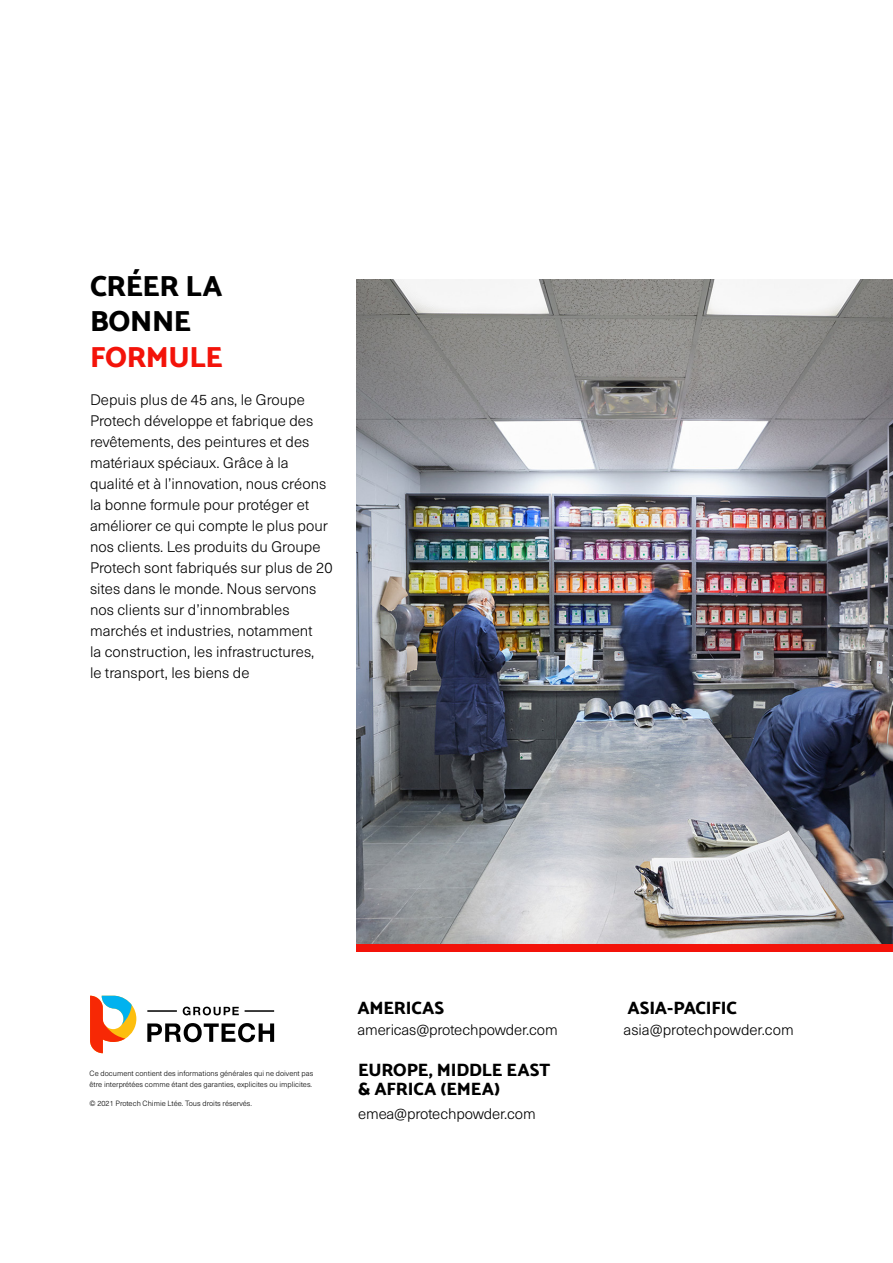
<style>
.page{position:relative;width:893px;height:1263px;background:#fff}
.page>*{position:absolute;margin:0;border:0;box-sizing:border-box;transform-origin:0 0}
.Subtitles{font:100 29.25px "Catamaran";letter-spacing:-.015em;color:#000}
.Subtitles-2{font:100 29.25px "Catamaran";letter-spacing:-.015em;color:#f3130a}
.t1{font:100 18px/19.5px "Catamaran";letter-spacing:-.01em;color:#000}
.Paragraph{font:300 15px/21px "Neue Haas Unica Pro";color:#000}
.Disclamer{font:300 7.5px/10.5px "Neue Haas Unica Pro";color:#000}
</style>
<div class="page">
<svg style="left:147px;top:1023px;width:127px;height:19px"></svg>
<hr style="left:147px;top:1010px;width:30px;height:2px;background:#000">
<hr style="left:245px;top:1010px;width:29px;height:2px;background:#000">
<svg style="left:183px;top:1007px;width:56px;height:8px"></svg>
<svg style="left:91px;top:996px;width:45px;height:57px"></svg>
<img style="left:357px;top:279px;width:536px;height:665px">
<div style="left:356px;top:944px;width:537px;height:8px;background:#f3130a"></div>
<p class="Subtitles" style="left:90px;top:264px;width:134px">CRÉER LA</p>
<p class="Subtitles" style="left:90px;top:299px;width:103px">BONNE</p>
<p class="Subtitles-2" style="left:90px;top:334px;width:134px">FORMULE</p>
<p class="Paragraph" style="left:90px;top:389px;width:244px">Depuis plus de 45 ans, le Groupe Protech développe et fabrique des revêtements, des peintures et des matériaux spéciaux. Grâce à la qualité et à l’innovation, nous créons la bonne formule pour protéger et améliorer ce qui compte le plus pour nos clients. Les produits du Groupe Protech sont fabriqués sur plus de 20 sites dans le monde. Nous servons nos clients sur d’innombrables marchés et industries, notamment<br>la construction, les infrastructures,<br>le transport, les biens de</p>
<p class="Disclamer" style="left:90px;top:1068px;width:225px">Ce document contient des informations générales qui ne doivent pas être interprétées comme étant des garanties, explicites ou implicites.</p>
<p class="Disclamer" style="left:90px;top:1098px;width:164px">© 2021 Protech Chimie Ltée. Tous droits réservés.</p>
<p class="t1" style="left:357px;top:998px;width:88px">AMERICAS</p>
<p class="Paragraph" style="left:357px;top:1019px;width:202px">americas@protechpowder.com</p>
<p class="t1" style="left:358px;top:1060px;width:193px">EUROPE, MIDDLE EAST &amp; AFRICA (EMEA)</p>
<p class="Paragraph" style="left:358px;top:1103px;width:179px">emea@protechpowder.com</p>
<p class="t1" style="left:627px;top:998px;width:111px">ASIA-PACIFIC</p>
<p class="Paragraph" style="left:623px;top:1019px;width:172px">asia@protechpowder.com</p>
</div>
